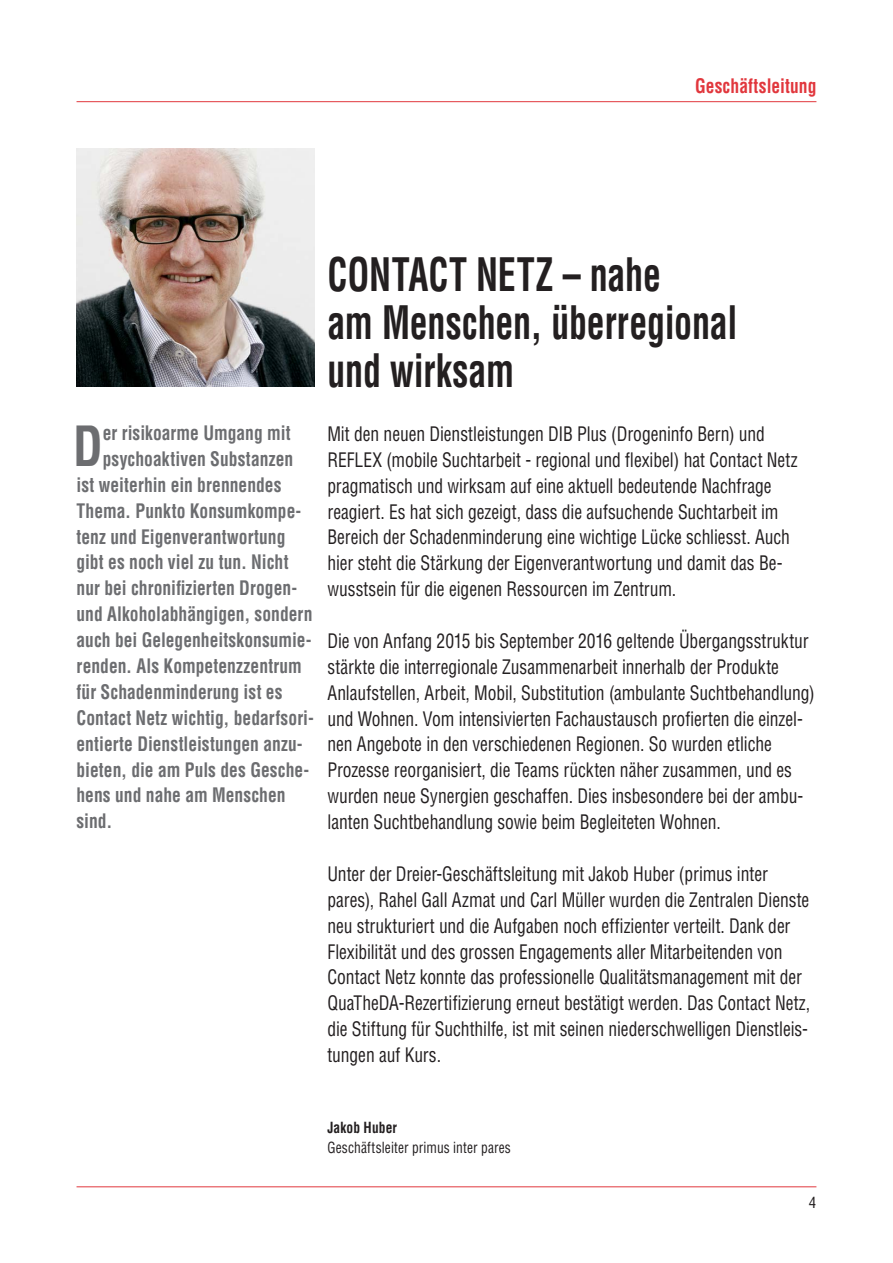
<style>
.page{position:relative;width:893px;height:1263px;background:#fff}
.page>*{position:absolute;margin:0;border:0;box-sizing:border-box;transform-origin:0 0}
.t1{font:700 condensed 54px "Helvetica";color:#6c6d70;scale:.9 1}
.t2{font:700 condensed 45px/48px "Helvetica";letter-spacing:-.005em;color:#231f20;scale:.8 1}
.t3{font:condensed 19.5px/25.8px "Helvetica";letter-spacing:-.005em;color:#231f20;scale:.9 1}
.t4{font:700 condensed 19.5px "Helvetica";color:#6c6d70;scale:.9 1}
.t5{font:700 condensed 19.5px "Helvetica";letter-spacing:.005em;color:#e1373d;scale:.9 1}
.t6{font:condensed 15px "Helvetica";letter-spacing:.01em;color:#231f20;scale:.9 1}
.t7{font:700 condensed 15px "Helvetica";letter-spacing:.01em;color:#231f20;scale:.9 1}
.t8{font:condensed 15px "Helvetica";letter-spacing:.01em;color:#231f20}
</style>
<div class="page">
<hr style="left:77px;top:101px;width:739px;height:1px;background:#e1373d">
<hr style="left:77px;top:1186px;width:739px;height:1px;background:#e1373d">
<img style="left:77px;top:149px;width:238px;height:238px">
<p class="t5" style="left:695px;top:74px;width:136px">Geschäftsleitung</p>
<h2 class="t2" style="left:327px;top:250px;width:514px">CONTACT NETZ – nahe<br>am Menschen, überregional und wirksam</h2>
<h1 class="t1" style="left:73px;top:413px;width:34px">D</h1>
<p class="t4" style="left:103px;top:421px;width:210px">er risikoarme Umgang mit</p>
<p class="t4" style="left:103px;top:447px;width:213px">psychoaktiven Substanzen</p>
<p class="t4" style="left:77px;top:473px;width:229px">ist weiterhin ein brennendes</p>
<p class="t4" style="left:77px;top:499px;width:251px">Thema. Punkto Konsumkompe-</p>
<p class="t4" style="left:77px;top:525px;width:234px">tenz und Eigenverantwortung</p>
<p class="t4" style="left:77px;top:550px;width:237px">gibt es noch viel zu tun. Nicht</p>
<p class="t4" style="left:77px;top:576px;width:247px">nur bei chronifizierten Drogen-</p>
<p class="t4" style="left:77px;top:602px;width:264px">und Alkoholabhängigen, sondern</p>
<p class="t4" style="left:77px;top:628px;width:263px">auch bei Gelegenheitskonsumie-</p>
<p class="t4" style="left:77px;top:654px;width:252px">renden. Als Kompetenzzentrum</p>
<p class="t4" style="left:77px;top:680px;width:231px">für Schadenminderung ist es</p>
<p class="t4" style="left:77px;top:706px;width:265px">Contact Netz wichtig, bedarfsori-</p>
<p class="t4" style="left:77px;top:732px;width:253px">entierte Dienstleistungen anzu-</p>
<p class="t4" style="left:77px;top:757px;width:260px">bieten, die am Puls des Gesche-</p>
<p class="t4" style="left:77px;top:783px;width:234px">hens und nahe am Menschen</p>
<p class="t4" style="left:77px;top:809px;width:41px">sind.</p>
<p class="t3" style="left:327px;top:421px;width:524px">Mit den neuen Dienstleistungen DIB Plus (Drogeninfo Bern) und REFLEX (mobile Suchtarbeit - regional und flexibel) hat Contact Netz pragmatisch und wirksam auf eine aktuell bedeutende Nachfrage reagiert. Es hat sich gezeigt, dass die aufsuchende Suchtarbeit im Bereich der Schadenminderung eine wichtige Lücke schliesst. Auch hier steht die Stärkung der Eigenverantwortung und damit das Be&shy;wusstsein für die eigenen Ressourcen im Zentrum.</p>
<p class="t3" style="left:327px;top:628px;width:543px">Die von Anfang 2015 bis September 2016 geltende Übergangsstruktur stärkte die interregionale Zusammenarbeit innerhalb der Produkte Anlaufstellen, Arbeit, Mobil, Substitution (ambulante Suchtbehandlung) und Wohnen. Vom intensivierten Fachaustausch profierten die einzel&shy;nen Angebote in den verschiedenen Regionen. So wurden etliche Prozesse reorganisiert, die Teams rückten näher zusammen, und es wurden neue Synergien geschaffen. Dies insbesondere bei der ambu&shy;lanten Suchtbehandlung sowie beim Begleiteten Wohnen.</p>
<p class="t3" style="left:327px;top:860px;width:538px">Unter der Dreier-Geschäftsleitung mit Jakob Huber (primus inter pares), Rahel Gall Azmat und Carl Müller wurden die Zentralen Dienste neu strukturiert und die Aufgaben noch effizienter verteilt. Dank der Flexibilität und des grossen Engagements aller Mitarbeitenden von Contact Netz konnte das professionelle Qualitätsmanagement mit der QuaTheDA-Rezertifizierung erneut bestätigt werden. Das Contact Netz, die Stiftung für Suchthilfe, ist mit seinen niederschwelligen Dienstleis&shy;tungen auf Kurs.</p>
<p class="t7" style="left:327px;top:1119px;width:79px">Jakob Huber</p>
<p class="t6" style="left:327px;top:1138px;width:205px">Geschäftsleiter primus inter pares</p>
<p class="t8" style="left:809px;top:1193px;width:9px">4</p>
</div>
